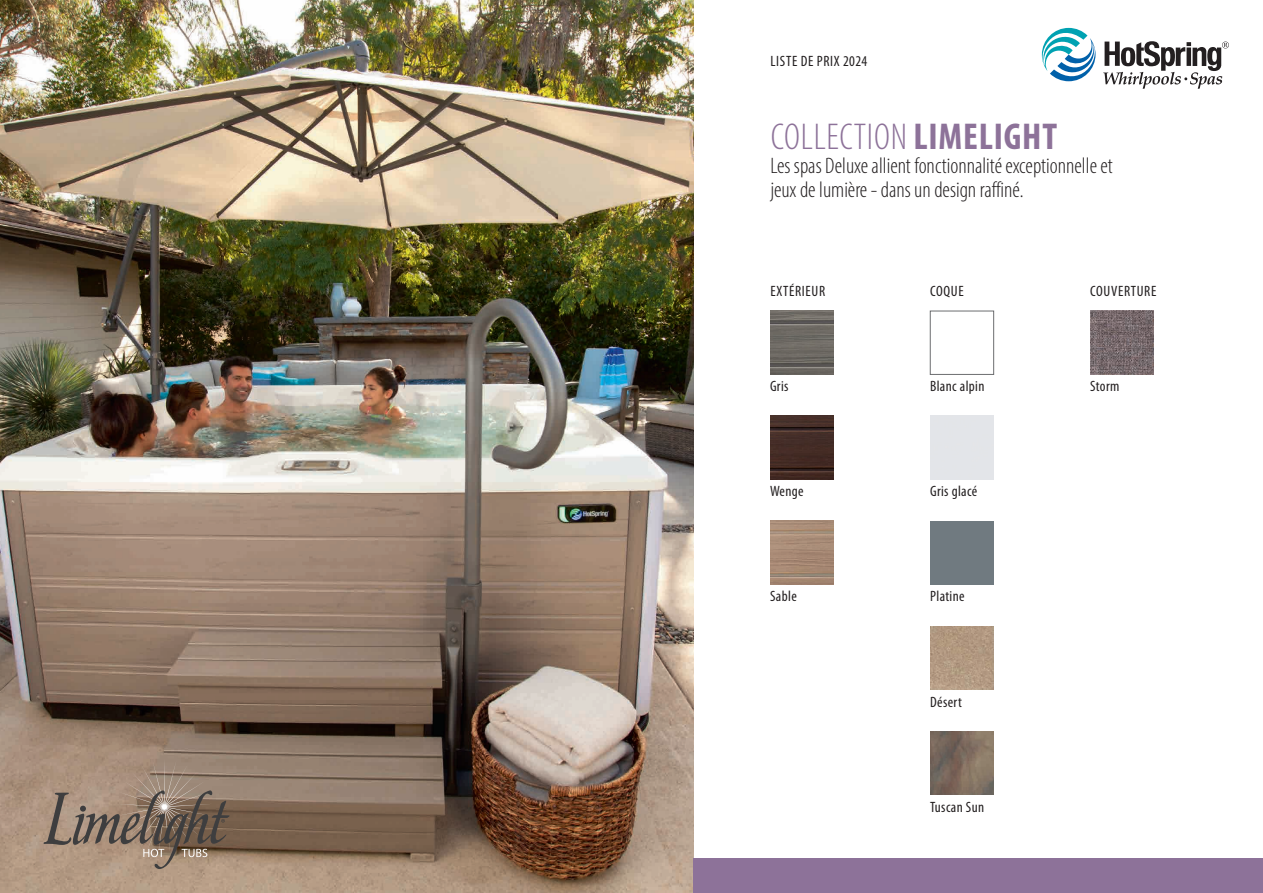
<style>
.page{position:relative;width:1263px;height:893px;background:#fff}
.page>*{position:absolute;margin:0;border:0;box-sizing:border-box;transform-origin:0 0}
.t1{font:300 condensed 37.5px "Myriad Pro";letter-spacing:.02em;color:#8d7299}
.t2{font:300 condensed 22.5px/24px "Myriad Pro";color:#231f20}
.t3{font:condensed 15px "Myriad Pro";letter-spacing:.025em;color:#231f20}
.t4{font:condensed 15px "Myriad Pro";letter-spacing:.045em;color:#231f20}
.s1{font-weight:700}
</style>
<div class="page">
<img style="left:0;top:0;width:693px;height:893px">
<svg style="left:44px;top:758px;width:186px;height:111px;background:#94806f"></svg>
<div style="left:693px;top:859px;width:570px;height:34px;background:#8d7299"></div>
<img style="left:1090px;top:311px;width:64px;height:64px">
<img style="left:770px;top:311px;width:64px;height:64px">
<img style="left:770px;top:521px;width:64px;height:64px">
<img style="left:770px;top:416px;width:64px;height:64px">
<div style="left:930px;top:521px;width:64px;height:64px;background:#707a80"></div>
<img style="left:930px;top:626px;width:64px;height:64px">
<img style="left:930px;top:731px;width:64px;height:64px">
<div style="left:930px;top:311px;width:64px;height:64px;border:1px solid #6c6d70"></div>
<svg style="left:1041px;top:27px;width:188px;height:62px"></svg>
<p class="t4" style="left:770px;top:52px;width:98px">LISTE DE PRIX 2024</p>
<h1 class="t1" style="left:771px;top:114px;width:288px">COLLECTION <span class="s1">LIMELIGHT</span></h1>
<p class="t2" style="left:770px;top:153px;width:344px">Les spas Deluxe allient fonctionnalité exceptionnelle et jeux de lumière - dans un design raffiné.</p>
<p class="t4" style="left:770px;top:282px;width:56px">EXTÉRIEUR</p>
<p class="t3" style="left:930px;top:282px;width:35px">COQUE</p>
<p class="t4" style="left:1090px;top:282px;width:68px">COUVERTURE</p>
<p class="t3" style="left:770px;top:377px;width:20px">Gris</p>
<p class="t3" style="left:930px;top:377px;width:56px">Blanc alpin</p>
<p class="t3" style="left:1090px;top:377px;width:31px">Storm</p>
<p class="t3" style="left:770px;top:482px;width:35px">Wenge</p>
<p class="t3" style="left:930px;top:482px;width:49px">Gris glacé</p>
<p class="t3" style="left:770px;top:587px;width:28px">Sable</p>
<p class="t3" style="left:930px;top:587px;width:36px">Platine</p>
<p class="t3" style="left:930px;top:693px;width:33px">Désert</p>
<p class="t3" style="left:930px;top:798px;width:56px">Tuscan Sun</p>
</div>
